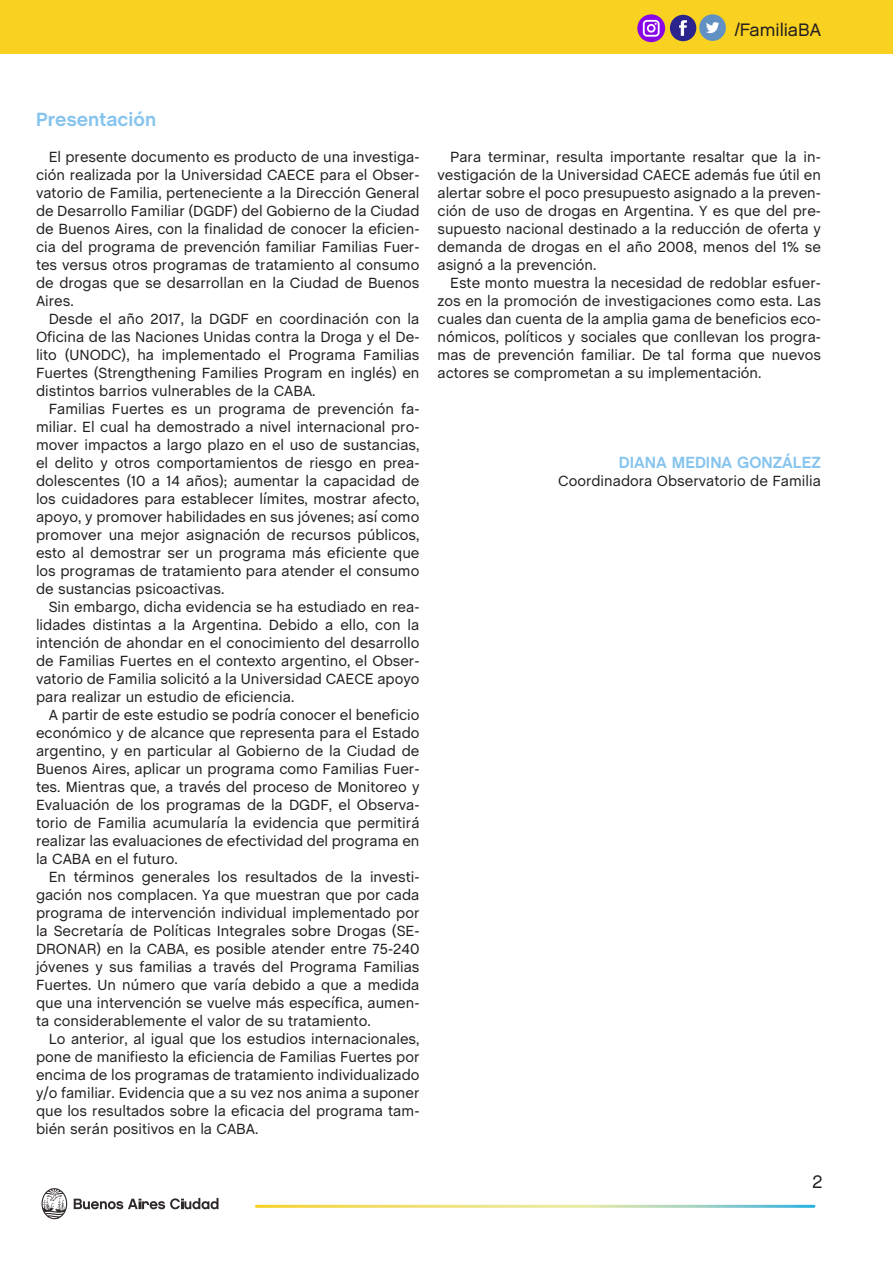
<style>
.page{position:relative;width:893px;height:1263px;background:#fff}
.page>*{position:absolute;margin:0;border:0;box-sizing:border-box;transform-origin:0 0}
.Texto_chalet{font:700 19.5px "Chalet";color:#86c4ee}
.t1{font:18px "Chalet London Nineteen Sixty";color:#231f20}
.t2{font:18px "Chalet London Nineteen Eighty";color:#231f20}
.Texto_chalet-2{font:700 16.5px "Chalet";color:#86c4ee}
.Texto_chalet-3{font:15px/18px "Chalet";color:#231f20;text-align:justify}
</style>
<div class="page">
<svg style="left:74px;top:1198px;width:144px;height:11px"></svg>
<svg style="left:41px;top:1188px;width:26px;height:31px"></svg>
<svg style="left:255px;top:1205px;width:560px;height:3px;background:#cdda98"></svg>
<div style="left:0;top:0;width:893px;height:54px;background:#f9d121"></div>
<div style="left:670px;top:15px;width:26px;height:26px;background:#2b248c;border-radius:50%"></div>
<svg style="left:679px;top:20px;width:8px;height:16px"></svg>
<div style="left:699px;top:14px;width:27px;height:27px;background:#6191c2;border-radius:13px"></div>
<svg style="left:706px;top:22px;width:13px;height:11px"></svg>
<svg style="left:637px;top:14px;width:28px;height:28px"></svg>
<p class="t1" style="left:735px;top:19px;width:88px">/FamiliaBA</p>
<p class="Texto_chalet" style="left:36px;top:108px;width:122px">Presentación</p>
<p class="Texto_chalet-3" style="left:36px;top:148px;width:385px;text-indent:13px">El presente documento es producto de una investiga&shy;ción realizada por la Universidad CAECE para el Obser&shy;vatorio de Familia, perteneciente a la Dirección General de Desarrollo Familiar (DGDF) del Gobierno de la Ciudad de Buenos Aires, con la finalidad de conocer la eficien&shy;cia del programa de prevención familiar Familias Fuer&shy;tes versus otros programas de tratamiento al consumo de drogas que se desarrollan en la Ciudad de Buenos Aires.</p>
<p class="Texto_chalet-3" style="left:36px;top:310px;width:385px;text-indent:13px">Desde el año 2017, la DGDF en coordinación con la Oficina de las Naciones Unidas contra la Droga y el De&shy;lito (UNODC), ha implementado el Programa Familias Fuertes (Strengthening Families Program en inglés) en distintos barrios vulnerables de la CABA.</p>
<p class="Texto_chalet-3" style="left:36px;top:400px;width:385px;text-indent:13px">Familias Fuertes es un programa de prevención fa&shy;miliar. El cual ha demostrado a nivel internacional pro&shy;mover impactos a largo plazo en el uso de sustancias, el delito y otros comportamientos de riesgo en prea&shy;dolescentes (10 a 14 años); aumentar la capacidad de los cuidadores para establecer límites, mostrar afecto, apoyo, y promover habilidades en sus jóvenes; así como promover una mejor asignación de recursos públicos, esto al demostrar ser un programa más eficiente que los programas de tratamiento para atender el consumo de sustancias psicoactivas.</p>
<p class="Texto_chalet-3" style="left:36px;top:598px;width:385px;text-indent:13px">Sin embargo, dicha evidencia se ha estudiado en rea&shy;lidades distintas a la Argentina. Debido a ello, con la intención de ahondar en el conocimiento del desarrollo de Familias Fuertes en el contexto argentino, el Obser&shy;vatorio de Familia solicitó a la Universidad CAECE apoyo para realizar un estudio de eficiencia.</p>
<p class="Texto_chalet-3" style="left:36px;top:706px;width:385px;text-indent:13px">A partir de este estudio se podría conocer el beneficio económico y de alcance que representa para el Estado argentino, y en particular al Gobierno de la Ciudad de Buenos Aires, aplicar un programa como Familias Fuer&shy;tes. Mientras que, a través del proceso de Monitoreo y Evaluación de los programas de la DGDF, el Observa&shy;torio de Familia acumularía la evidencia que permitirá realizar las evaluaciones de efectividad del programa en la CABA en el futuro.</p>
<p class="Texto_chalet-3" style="left:36px;top:868px;width:385px;text-indent:13px">En términos generales los resultados de la investi&shy;gación nos complacen. Ya que muestran que por cada programa de intervención individual implementado por la Secretaría de Políticas Integrales sobre Drogas (SE-DRONAR) en la CABA, es posible atender entre 75-240 jóvenes y sus familias a través del Programa Familias Fuertes. Un número que varía debido a que a medida que una intervención se vuelve más específica, aumen&shy;ta considerablemente el valor de su tratamiento.</p>
<p class="Texto_chalet-3" style="left:36px;top:1030px;width:385px;text-indent:13px">Lo anterior, al igual que los estudios internacionales, pone de manifiesto la eficiencia de Familias Fuertes por encima de los programas de tratamiento individualizado y/o familiar. Evidencia que a su vez nos anima a suponer que los resultados sobre la eficacia del programa tam&shy;bién serán positivos en la CABA.</p>
<p class="Texto_chalet-3" style="left:437px;top:148px;width:385px;text-indent:13px">Para terminar, resulta importante resaltar que la in&shy;vestigación de la Universidad CAECE además fue útil en alertar sobre el poco presupuesto asignado a la preven&shy;ción de uso de drogas en Argentina. Y es que del pre&shy;supuesto nacional destinado a la reducción de oferta y demanda de drogas en el año 2008, menos del 1% se asignó a la prevención.</p>
<p class="Texto_chalet-3" style="left:437px;top:274px;width:385px;text-indent:13px">Este monto muestra la necesidad de redoblar esfuer&shy;zos en la promoción de investigaciones como esta. Las cuales dan cuenta de la amplia gama de beneficios eco&shy;nómicos, políticos y sociales que conllevan los progra&shy;mas de prevención familiar. De tal forma que nuevos actores se comprometan a su implementación.</p>
<p class="Texto_chalet-2" style="left:619px;top:453px;width:204px">DIANA MEDINA GONZÁLEZ</p>
<p class="Texto_chalet-3" style="left:558px;top:472px;width:264px">Coordinadora Observatorio de Familia</p>
<p class="t2" style="left:812px;top:1171px;width:12px">2</p>
</div>
